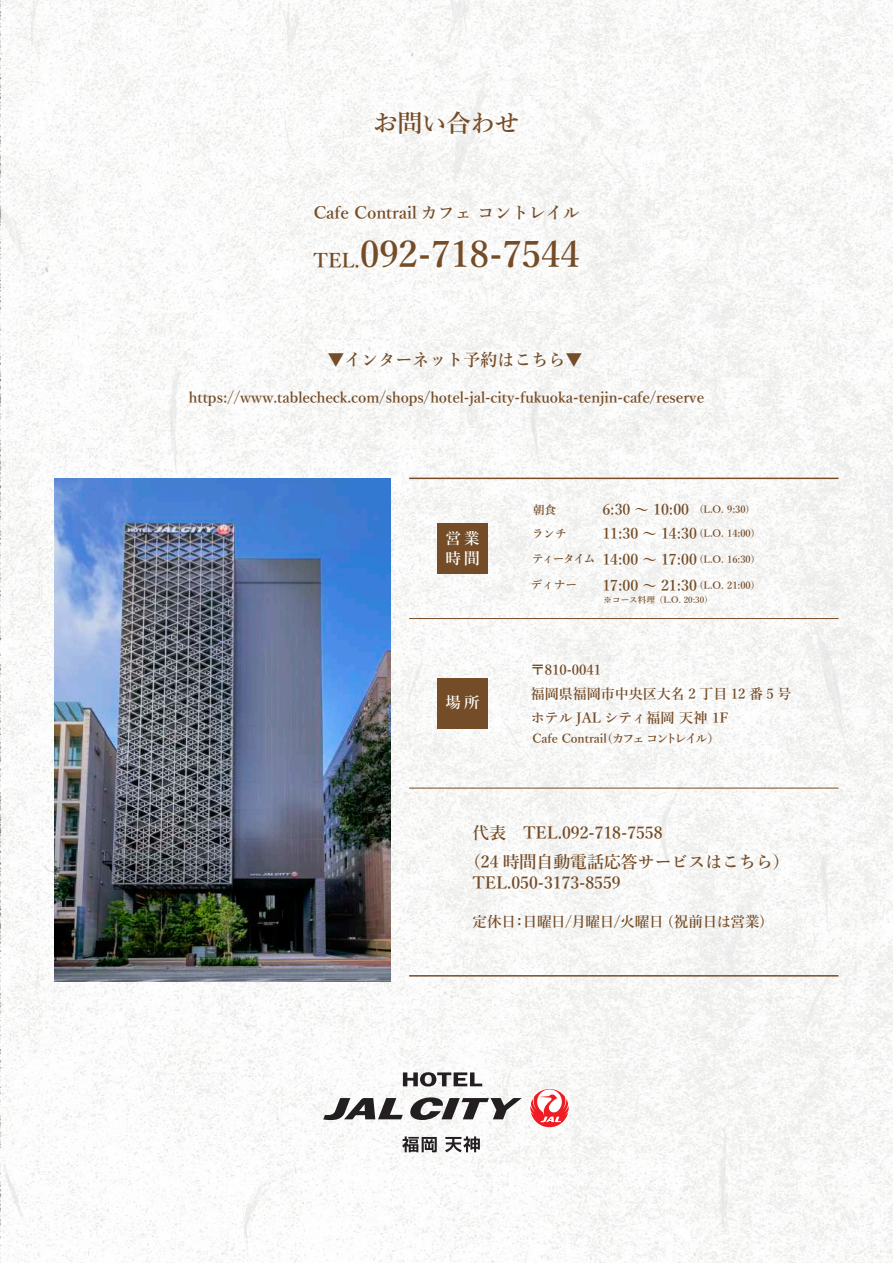
<style>
.page{position:relative;width:893px;height:1263px;background:#fff}
.page>*{position:absolute;margin:0;border:0;box-sizing:border-box;transform-origin:0 0}
.t1{font:600 36.9px "Yu Mincho";color:#744c27}
.t2{font:600 24.45px "Yu Mincho";color:#744c27}
.t3{font:600 16.95px/29.1px "Yu Mincho";color:#744c27}
.t4{font:600 15.45px/20px "Yu Mincho";color:#fff}
.t5{font:600 15.15px "Yu Mincho";color:#744c27}
.t6{font:600 15px "Yu Mincho";color:#744c27}
.t7{font:600 14.55px "Yu Mincho";letter-spacing:-.015em;color:#744c27}
.t8{font:600 14.1px/24.3px "Yu Mincho";color:#744c27}
.t9{font:600 12.3px "Yu Mincho";color:#744c27}
.t10{font:600 11.55px/24.5px "Yu Mincho";letter-spacing:-.1em;color:#744c27}
.t11{font:600 11.55px "Yu Mincho";color:#744c27}
.t12{font:600 9.9px "Yu Mincho";color:#744c27}
.t13{font:600 8.55px "Yu Mincho";color:#744c27}
.s1{font-size:20.25px}
.s2{font-size:9.9px}
</style>
<div class="page">
<div style="left:1px;top:0;width:892px;height:1263px;background:#f9f9f8"></div>
<div style="left:529px;top:1088px;width:41px;height:40px;background:#fff;border-radius:50%"></div>
<svg style="left:530px;top:1089px;width:39px;height:38px"></svg>
<svg style="left:323px;top:1097px;width:199px;height:23px"></svg>
<svg style="left:403px;top:1072px;width:79px;height:14px"></svg>
<svg style="left:402px;top:1136px;width:35px;height:16px"></svg>
<svg style="left:445px;top:1136px;width:35px;height:16px"></svg>
<div style="left:438px;top:523px;width:50px;height:51px;background:#744c27"></div>
<div style="left:438px;top:678px;width:50px;height:50px;background:#744c27"></div>
<hr style="left:409px;top:478px;width:429px;height:1px;background:#744c27">
<hr style="left:409px;top:975px;width:429px;height:1px;background:#744c27">
<hr style="left:409px;top:788px;width:429px;height:1px;background:#744c27">
<hr style="left:409px;top:618px;width:429px;height:1px;background:#744c27">
<img style="left:54px;top:478px;width:336px;height:504px">
<h2 class="t2" style="left:373px;top:100px;width:148px">お問い合わせ</h2>
<p class="t3" style="left:314px;top:197px;width:267px">Cafe Contrail カフェ コントレイル</p>
<h1 class="t1" style="left:313px;top:237px;width:268px"><span class="s1">TEL.</span>092-718-7544</h1>
<p class="t3" style="left:327px;top:344px;width:257px">▼インターネット予約はこちら▼</p>
<p class="t6" style="left:189px;top:384px;width:517px">https://www.tablecheck.com/shops/hotel-jal-city-fukuoka-tenjin-cafe/reserve</p>
<p class="t4" style="left:446px;top:527px;width:36px">営業時間</p>
<p class="t4" style="left:446px;top:692px;width:36px">場所</p>
<p class="t11" style="left:533px;top:499px;width:25px">朝食</p>
<p class="t5" style="left:602px;top:496px;width:149px">6:30 ～ 10:00 <span class="s2">(L.O. 9:30)</span></p>
<p class="t10" style="left:532px;top:521px;width:65px">ランチ<br>ティータイム</p>
<p class="t5" style="left:602px;top:520px;width:154px">11:30 ～ 14:30 <span class="s2">(L.O. 14:00)</span></p>
<p class="t5" style="left:602px;top:545px;width:154px">14:00 ～ 17:00 <span class="s2">(L.O. 16:30)</span></p>
<p class="t11" style="left:531px;top:574px;width:48px">ディナー</p>
<p class="t5" style="left:602px;top:572px;width:96px">17:00 ～ 21:30</p>
<p class="t13" style="left:604px;top:592px;width:111px">※コース料理（L.O. 20:30）</p>
<p class="t12" style="left:700px;top:576px;width:56px">(L.O. 21:00)</p>
<p class="t8" style="left:531px;top:656px;width:262px">〒810-0041<br>福岡県福岡市中央区大名 2 丁目 12 番 5 号ホテル JAL シティ福岡 天神 1F</p>
<p class="t9" style="left:532px;top:726px;width:189px">Cafe Contrail（カフェ コントレイル）</p>
<p class="t3" style="left:464px;top:817px;width:327px;text-indent:8px">代表　TEL.092-718-7558<br>（24 時間自動電話応答サービスはこちら）</p>
<p class="t3" style="left:472px;top:867px;width:150px">TEL.050-3173-8559</p>
<p class="t7" style="left:472px;top:908px;width:294px">定休日：日曜日/月曜日/火曜日 (祝前日は営業)</p>
</div>
